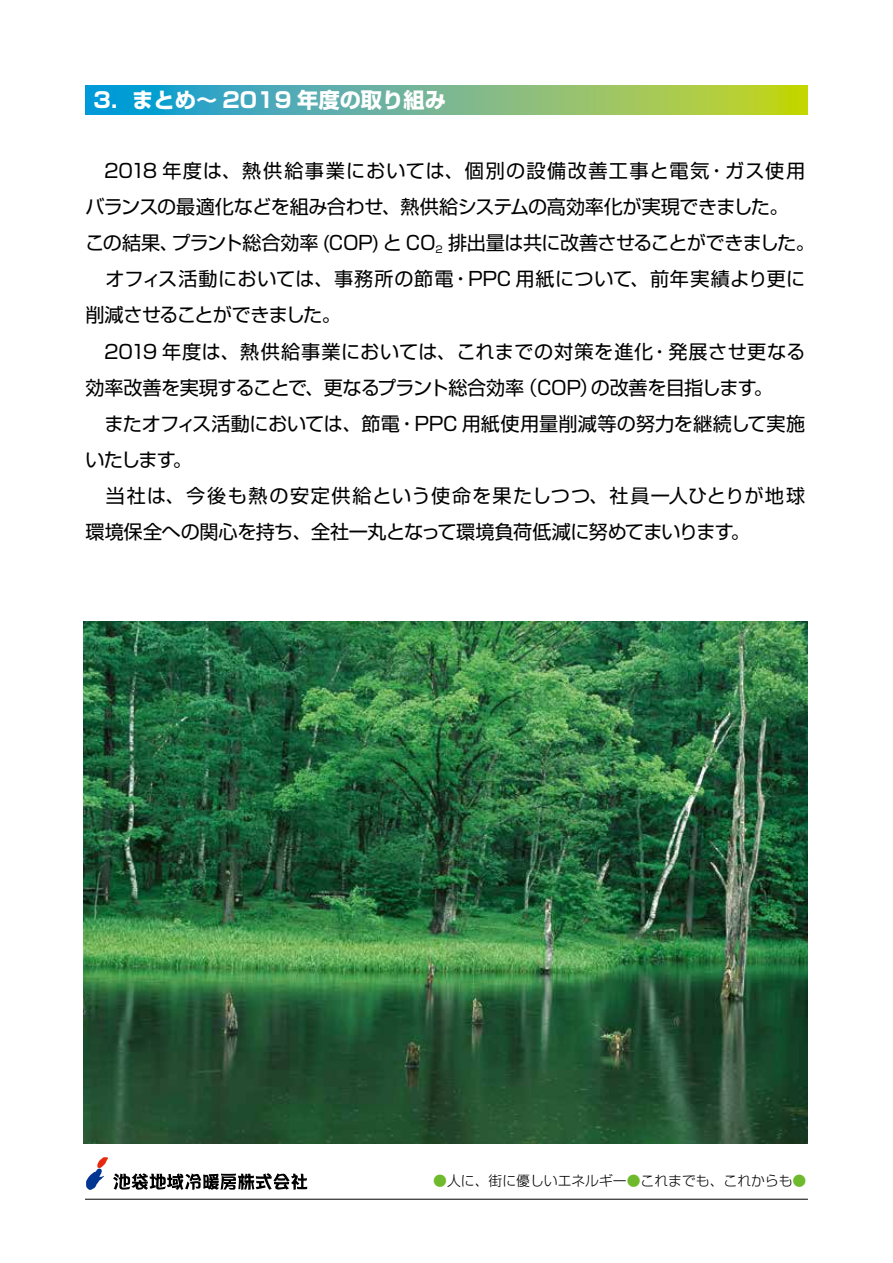
<style>
.page{position:relative;width:893px;height:1263px;background:#fff}
.page>*{position:absolute;margin:0;border:0;box-sizing:border-box;transform-origin:0 0}
.t1{font:700 21.3px "Shin Go Pro";color:#fff}
.t2{font:19.2px/36.2px "Shin Go Pro";letter-spacing:-.01em;color:#000}
.t3{font:300 13.8px "Shin Go Pro";color:#000}
.s1{color:#6fba2c}
</style>
<div class="page">
<svg style="left:86px;top:1157px;width:221px;height:33px"></svg>
<hr style="left:85px;top:1199px;width:723px;height:1px;background:#000">
<svg style="left:85px;top:85px;width:723px;height:30px;background:#70b789"></svg>
<img style="left:84px;top:622px;width:724px;height:522px">
<p class="t1" style="left:94px;top:83px;width:354px">3．まとめ～ 2019 年度の取り組み</p>
<p class="t2" style="left:85px;top:150px;width:731px">　2018 年度は、熱供給事業においては、個別の設備改善工事と電気・ガス使用バランスの最適化などを組み合わせ、熱供給システムの高効率化が実現できました。<br>この結果、プラント総合効率 (COP) と CO<sub>2</sub> 排出量は共に改善させることができました。　オフィス活動においては、事務所の節電・PPC 用紙について、前年実績より更に削減させることができました。<br>　2019 年度は、熱供給事業においては、これまでの対策を進化・発展させ更なる効率改善を実現することで、更なるプラント総合効率（COP）の改善を目指します。<br>　またオフィス活動においては、節電・PPC 用紙使用量削減等の努力を継続して実施いたします。<br>　当社は、今後も熱の安定供給という使命を果たしつつ、社員一人ひとりが地球環境保全への関心を持ち、全社一丸となって環境負荷低減に努めてまいります。</p>
<p class="t3" style="left:433px;top:1170px;width:375px"><span class="s1">●</span>人に、街に優しいエネルギー<span class="s1">●</span>これまでも、これからも<span class="s1">●</span></p>
</div>
